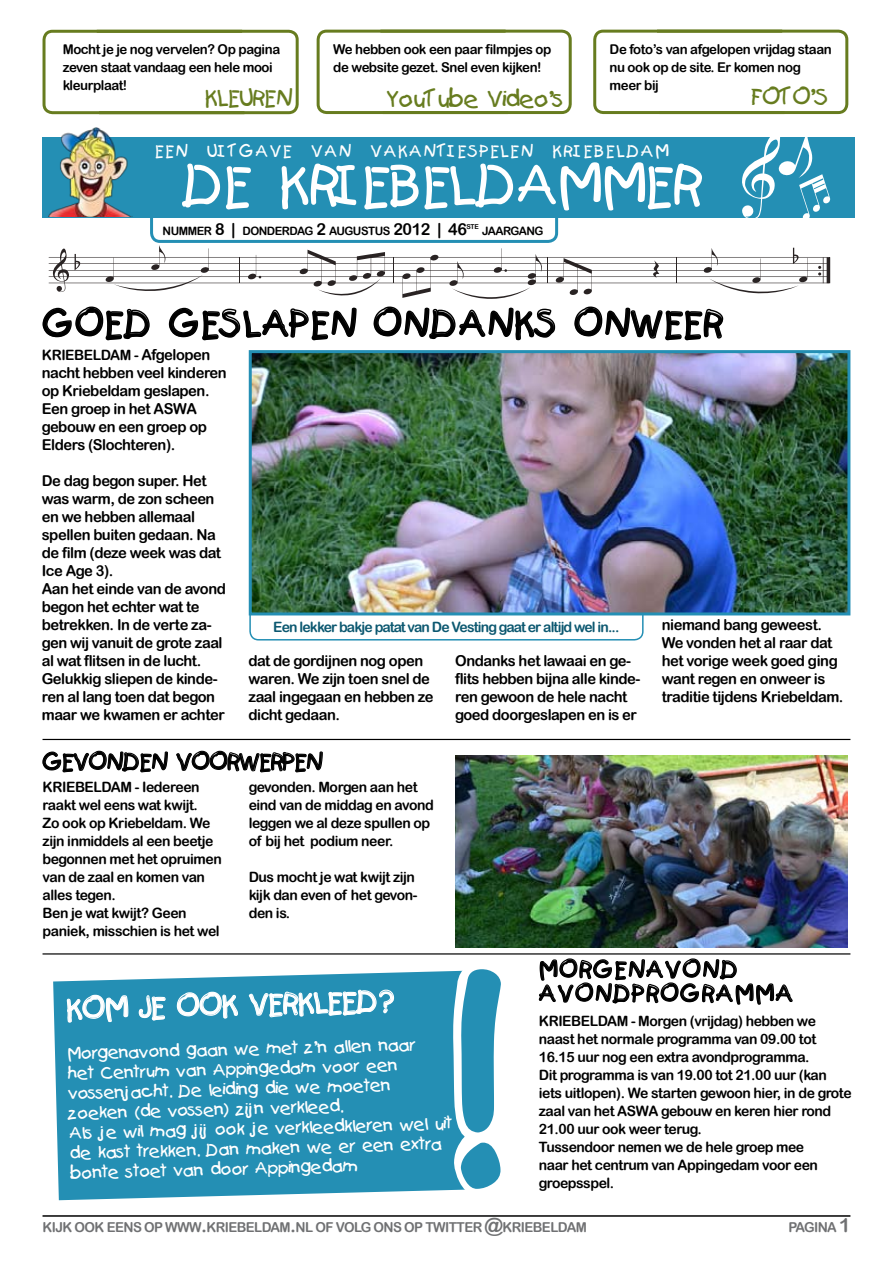
<style>
.page{position:relative;width:893px;height:1263px;background:#fff}
.page>*{position:absolute;margin:0;border:0;box-sizing:border-box;transform-origin:0 0}
.t1{font:54px "Kids Plain";letter-spacing:-.05em;color:#fff}
.t2{font:35.4px "Kids Plain";color:#000}
.t3{font:28.5px "Kids Plain";color:#fff}
.t4{font:22.5px "Kids Plain";letter-spacing:-.05em;color:#677c1f}
.t5{font:22.5px/24px "Kids Plain";letter-spacing:.04em;color:#000}
.t6{font:22.5px "Kids Plain";letter-spacing:-.05em;color:#000}
.t7{font:16.65px/20px "Kids Plain";color:#fff}
.t8{font:16.5px "Kids Plain";letter-spacing:.07em;color:#fff}
.t9{font:15px/18px "Arial Rounded MT Bold";letter-spacing:-.03em;color:#000}
.t10{font:14.25px/18px "Arial Rounded MT Bold";letter-spacing:-.03em;color:#000}
.t11{font:14.25px "Arial Rounded MT Bold";letter-spacing:-.06em;color:#0c5870}
.t12{font:13.65px "Arial Rounded MT Bold";letter-spacing:-.045em;color:#707173}
.t13{font:13.5px/18px "Arial Rounded MT Bold";letter-spacing:-.03em;color:#000}
.t14{font:11.55px "Arial Rounded MT Bold";letter-spacing:-.045em;color:#000}
.t15{font:6.75px "Arial Rounded MT Bold";color:#000}
.s1{font-size:16.5px}
.s2{font-size:15px}
.s3{font-size:19.5px}
</style>
<div class="page">
<div style="left:150px;top:193px;width:408px;height:50px;border:3px solid #248fb4;border-radius:9px"></div>
<div style="left:43px;top:137px;width:812px;height:80px;background:#248fb4"></div>
<img style="left:49px;top:128px;width:83px;height:89px">
<svg style="left:42px;top:29px;width:257px;height:86px"></svg>
<svg style="left:316px;top:29px;width:256px;height:86px"></svg>
<svg style="left:593px;top:29px;width:256px;height:86px"></svg>
<hr style="left:43px;top:1215px;width:807px;height:2px;background:#000">
<hr style="left:43px;top:953px;width:807px;height:1px;background:#000">
<svg style="left:42px;top:306px;width:108px;height:35px"></svg>
<svg style="left:168px;top:307px;width:189px;height:34px"></svg>
<svg style="left:373px;top:306px;width:183px;height:35px"></svg>
<svg style="left:574px;top:306px;width:150px;height:35px"></svg>
<svg style="left:538px;top:953px;width:256px;height:52px"></svg>
<hr style="left:43px;top:739px;width:807px;height:1px;background:#000">
<div style="left:249px;top:592px;width:395px;height:48px;border:2px solid #248fb4;border-radius:9px"></div>
<svg style="left:53px;top:971px;width:385px;height:229px;background:#3296b8"></svg>
<svg style="left:438px;top:939px;width:94px;height:277px"></svg>
<svg style="left:66px;top:994px;width:63px;height:98px;background:#3196b8"></svg>
<svg style="left:138px;top:994px;width:29px;height:27px"></svg>
<svg style="left:176px;top:991px;width:63px;height:99px;background:#3195b8"></svg>
<svg style="left:248px;top:989px;width:147px;height:44px;background:#449fbf"></svg>
<svg style="left:42px;top:750px;width:126px;height:23px"></svg>
<svg style="left:175px;top:738px;width:148px;height:35px"></svg>
<img style="left:456px;top:756px;width:392px;height:191px">
<img style="left:253px;top:354px;width:593px;height:257px">
<div style="left:249px;top:350px;width:601px;height:265px;border:3px solid #248fb4"></div>
<svg style="left:653px;top:260px;width:6px;height:18px"></svg>
<svg style="left:555px;top:258px;width:37px;height:37px"></svg>
<svg style="left:248px;top:255px;width:13px;height:25px"></svg>
<svg style="left:402px;top:254px;width:37px;height:44px"></svg>
<svg style="left:53px;top:248px;width:16px;height:44px"></svg>
<hr style="left:49px;top:257px;width:780px;height:1px;background:#292323">
<hr style="left:49px;top:270px;width:780px;height:1px;background:#292323">
<hr style="left:49px;top:263px;width:780px;height:1px;background:#292323">
<hr style="left:49px;top:276px;width:780px;height:1px;background:#292323">
<hr style="left:49px;top:283px;width:780px;height:1px;background:#292323">
<svg style="left:393px;top:258px;width:1px;height:25px"></svg>
<svg style="left:676px;top:258px;width:1px;height:25px"></svg>
<svg style="left:818px;top:257px;width:12px;height:26px"></svg>
<svg style="left:105px;top:246px;width:104px;height:45px"></svg>
<svg style="left:449px;top:248px;width:99px;height:51px"></svg>
<svg style="left:299px;top:250px;width:86px;height:46px"></svg>
<svg style="left:703px;top:248px;width:104px;height:46px"></svg>
<svg style="left:75px;top:254px;width:5px;height:16px"></svg>
<svg style="left:741px;top:137px;width:89px;height:81px"></svg>
<p class="t13" style="left:63px;top:40px;width:219px">Mocht je je nog vervelen? Op pagina zeven staat vandaag een hele mooi kleurplaat!</p>
<p class="t13" style="left:333px;top:40px;width:220px">We hebben ook een paar filmpjes op de website gezet. Snel even kijken!</p>
<p class="t13" style="left:610px;top:40px;width:224px">De foto’s van afgelopen vrijdag staan nu ook op de site. Er komen nog meer bij</p>
<h3 class="t4" style="left:205px;top:84px;width:90px">KLEUREN</h3>
<h3 class="t4" style="left:386px;top:85px;width:180px">YouTube Video’s</h3>
<h3 class="t4" style="left:750px;top:83px;width:80px">FOTO’S</h3>
<p class="t8" style="left:155px;top:141px;width:516px">EEN UITGAVE VAN VAKANTIESPELEN KRIEBELDAM</p>
<h1 class="t1" style="left:182px;top:152px;width:523px">DE KRIEBELDAMMER</h1>
<p class="t14" style="left:163px;top:224px;width:306px">NUMMER <span class="s1">8 |</span> DONDERDAG <span class="s1">2</span> AUGUSTUS <span class="s1">2012 | 46</span></p>
<p class="t15" style="left:466px;top:223px;width:14px">STE</p>
<p class="t14" style="left:482px;top:224px;width:63px">JAARGANG</p>
<h2 class="t2" style="left:43px;top:302px;width:683px">GOED GESLAPEN ONDANKS ONWEER</h2>
<p class="t10" style="left:42px;top:346px;width:170px">KRIEBELDAM - <span class="s2">Afgelopen</span></p>
<p class="t9" style="left:42px;top:363px;width:187px">nacht hebben veel kinderen op Kriebeldam geslapen.<br>Een groep in het ASWA gebouw en een groep op<br>Elders (Slochteren).</p>
<p class="t9" style="left:42px;top:471px;width:186px">De dag begon super. Het was warm, de zon scheen en we hebben allemaal spellen buiten gedaan. Na de film (deze week was dat<br>Ice Age 3).<br>Aan het einde van de avond begon het echter wat te betrekken. In de verte za&shy;gen wij vanuit de grote zaal al wat flitsen in de lucht.<br>Gelukkig sliepen de kinde&shy;ren al lang toen dat begon maar we kwamen er achter</p>
<p class="t11" style="left:273px;top:619px;width:348px">Een lekker bakje patat van De Vesting gaat er altijd wel in...</p>
<p class="t9" style="left:248px;top:651px;width:187px">dat de gordijnen nog open waren. We zijn toen snel de zaal ingegaan en hebben ze dicht gedaan.</p>
<p class="t9" style="left:455px;top:651px;width:187px">Ondanks het lawaai en ge&shy;flits hebben bijna alle kinde&shy;ren gewoon de hele nacht goed doorgeslapen en is er</p>
<h3 class="t6" style="left:43px;top:748px;width:282px">GEVONDEN VOORWERPEN</h3>
<p class="t10" style="left:43px;top:778px;width:181px">KRIEBELDAM - Iedereen raakt wel eens wat kwijt.<br>Zo ook op Kriebeldam. We zijn inmiddels al een beetje begonnen met het opruimen van de zaal en komen van alles tegen.<br>Ben je wat kwijt? Geen paniek, misschien is het wel</p>
<p class="t10" style="left:249px;top:778px;width:187px">gevonden. Morgen aan het eind van de middag en avond leggen we al deze spullen op of bij het podium neer.</p>
<p class="t10" style="left:249px;top:868px;width:170px">Dus mocht je wat kwijt zijn kijk dan even of het gevon&shy;den is.</p>
<p class="t9" style="left:662px;top:615px;width:183px">niemand bang geweest.<br>We vonden het al raar dat het vorige week goed ging want regen en onweer is traditie tijdens Kriebeldam.</p>
<h3 class="t3" style="left:66px;top:990px;width:330px;rotate:-1deg">KOM JE OOK VERKLEED?</h3>
<p class="t7" style="left:67px;top:1042px;width:386px;rotate:-1deg">Morgenavond gaan we met z’n allen naar<br>het Centrum van Appingedam voor een vossenjacht. De leiding die we moeten zoeken (de vossen) zijn verkleed.<br>Als je wil mag jij ook je verkleedkleren wel uit de kast trekken. Dan maken we er een extra bonte stoet van door Appingedam</p>
<h3 class="t5" style="left:539px;top:958px;width:256px">MORGENAVOND<br>AVONDPROGRAMMA</h3>
<p class="t10" style="left:539px;top:1012px;width:314px">KRIEBELDAM - Morgen (vrijdag) hebben we naast het normale programma van 09.00 tot 16.15 uur nog een extra avondprogramma.<br>Dit programma is van 19.00 tot 21.00 uur (kan iets uitlopen). We starten gewoon hier, in de grote zaal van het ASWA gebouw en keren hier rond 21.00 uur ook weer terug.<br>Tussendoor nemen we de hele groep mee<br>naar het centrum van Appingedam voor een groepsspel.</p>
<p class="t12" style="left:43px;top:1219px;width:546px">KIJK OOK EENS OP WWW<span class="s3">.</span>KRIEBELDAM<span class="s3">.</span>NL OF VOLG ONS OP TWITTER <span class="s3">@</span>KRIEBELDAM</p>
<p class="t12" style="left:788px;top:1219px;width:64px">PAGINA <span class="s3">1</span></p>
</div>
